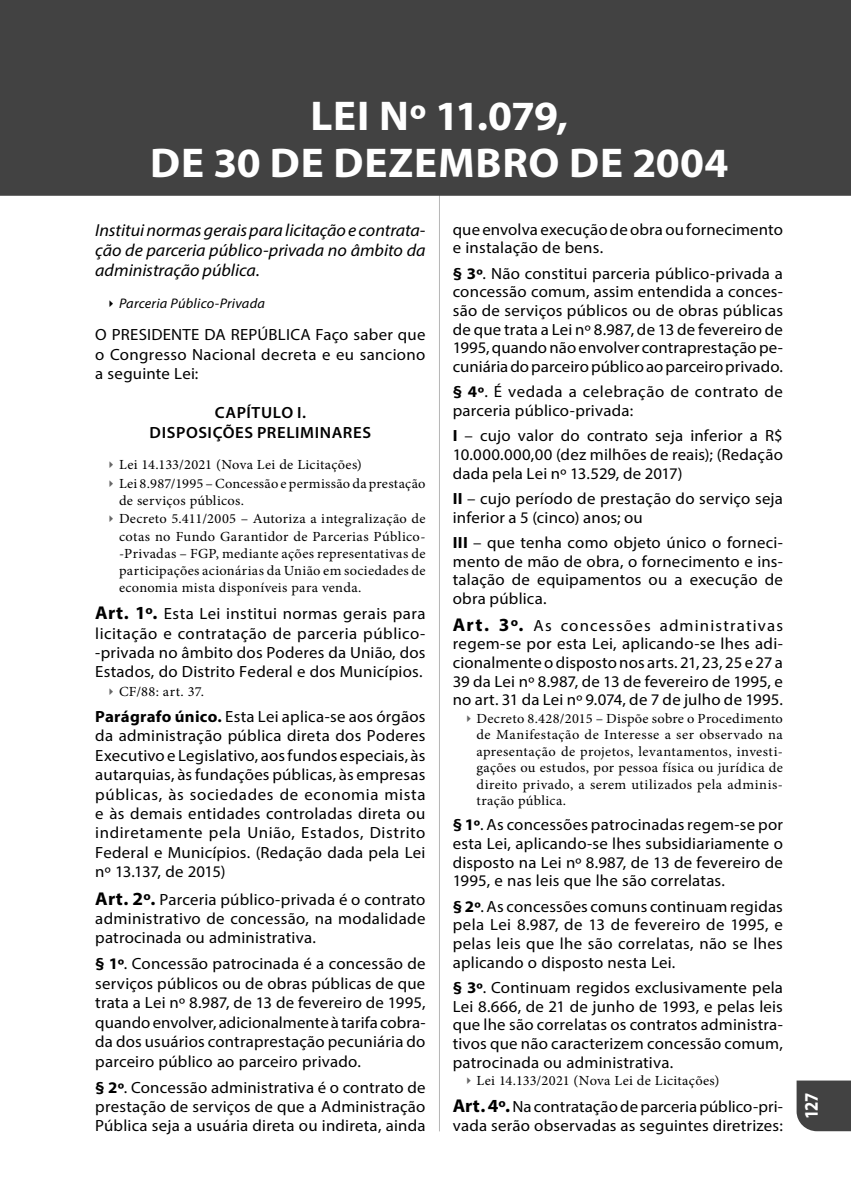
<style>
.page{position:relative;width:851px;height:1184px;background:#fff}
.page>*{position:absolute;margin:0;border:0;box-sizing:border-box;transform-origin:0 0}
.t1{font:700 41.75px/46.5px "Myriad Pro";letter-spacing:.02em;color:#fff;text-align:center}
.t2{font:700 19.25px "Myriad Pro";color:#fff;scale:.87 1}
.t3{font:italic 17.5px/20.2px "Myriad Pro";color:#000;text-align:justify}
.t4{font:16.25px/18.8px "Myriad Pro";letter-spacing:.015em;color:#000;text-align:justify}
.t5{font:600 16.25px/19.5px "Myriad Pro";letter-spacing:.035em;color:#000;text-align:center}
.t6{font:14px/17.5px "Minion Pro";letter-spacing:.025em;color:#000}
.t7{font:italic 14px "Myriad Pro";letter-spacing:.015em;color:#000}
.s1{font-weight:700;font-size:18.5px}
.s2{font-weight:700}
</style>
<div class="page">
<hr style="left:439px;top:99px;width:1px;height:1032px;background:#b8b8b8">
<div style="left:796px;top:1080px;width:54px;height:51px;background:#424242"></div>
<div style="left:0;top:0;width:850px;height:198px;background:#424242"></div>
<h1 class="t1" style="left:150px;top:97px;width:579px">LEI Nº 11.079,<br>DE 30 DE DEZEMBRO DE 2004</h1>
<p class="t3" style="left:95px;top:221px;width:331px">Institui normas gerais para licitação e contrata&shy;ção de parceria público-privada no âmbito da administração pública.</p>
<p class="t7" style="left:119px;top:298px;width:147px">Parceria Público-Privada</p>
<p class="t4" style="left:95px;top:327px;width:331px;line-height:19.5px">O PRESIDENTE DA REPÚBLICA Faço saber que o Congresso Nacional decreta e eu sanciono a seguinte Lei:</p>
<p class="t5" style="left:149px;top:405px;width:223px">CAPÍTULO I.<br>DISPOSIÇÕES PRELIMINARES</p>
<p class="t6" style="left:119px;top:457px;width:308px">Lei 14.133/2021 (Nova Lei de Licitações)<br>Lei 8.987/1995 – Concessão e permissão da prestação de serviços públicos.<br>Decreto 5.411/2005 – Autoriza a integralização de cotas no Fundo Garantidor de Parcerias Público--Privadas – FGP, mediante ações representativas de participações acionárias da União em sociedades de economia mista disponíveis para venda.</p>
<p class="t4" style="left:95px;top:605px;width:331px;line-height:19.5px"><span class="s1">Art. 1º.</span> Esta Lei institui normas gerais para licitação e contratação de parceria público--privada no âmbito dos Poderes da União, dos Estados, do Distrito Federal e dos Municípios.</p>
<p class="t6" style="left:119px;top:684px;width:87px">CF/88: art. 37.</p>
<p class="t4" style="left:95px;top:708px;width:331px;line-height:19.5px"><span class="s2">Parágrafo único.</span> Esta Lei aplica-se aos órgãos da administração pública direta dos Poderes Executivo e Legislativo, aos fundos especiais, às autarquias, às fundações públicas, às empresas públicas, às sociedades de economia mista e às demais entidades controladas direta ou indiretamente pela União, Estados, Distrito Federal e Municípios. (Redação dada pela Lei nº 13.137, de 2015)</p>
<p class="t4" style="left:95px;top:891px;width:331px;line-height:19.5px"><span class="s1">Art. 2º.</span> Parceria público-privada é o contrato administrativo de concessão, na modalidade patrocinada ou administrativa.</p>
<p class="t4" style="left:95px;top:956px;width:332px;line-height:19.5px"><span class="s2">§ 1º</span>. Concessão patrocinada é a concessão de serviços públicos ou de obras públicas de que trata a Lei nº 8.987, de 13 de fevereiro de 1995, quando envolver, adicionalmente à tarifa cobra&shy;da dos usuários contraprestação pecuniária do parceiro público ao parceiro privado.</p>
<p class="t4" style="left:95px;top:1079px;width:331px;line-height:19.5px"><span class="s2">§ 2º</span>. Concessão administrativa é o contrato de prestação de serviços de que a Administração Pública seja a usuária direta ou indireta, ainda</p>
<p class="t4" style="left:452px;top:221px;width:331px">que envolva execução de obra ou fornecimento e instalação de bens.</p>
<p class="t4" style="left:452px;top:265px;width:331px"><span class="s2">§ 3º</span>. Não constitui parceria público-privada a concessão comum, assim entendida a conces&shy;são de serviços públicos ou de obras públicas de que trata a Lei nº 8.987, de 13 de fevereiro de 1995, quando não envolver contraprestação pe&shy;cuniária do parceiro público ao parceiro privado.</p>
<p class="t4" style="left:452px;top:384px;width:331px"><span class="s2">§ 4º</span>. É vedada a celebração de contrato de parceria público-privada:</p>
<p class="t4" style="left:452px;top:428px;width:331px"><span class="s2">I</span> – cujo valor do contrato seja inferior a R$ 10.000.000,00 (dez milhões de reais); (Redação dada pela Lei nº 13.529, de 2017)</p>
<p class="t4" style="left:452px;top:491px;width:331px"><span class="s2">II</span> – cujo período de prestação do serviço seja inferior a 5 (cinco) anos; ou</p>
<p class="t4" style="left:452px;top:535px;width:331px"><span class="s2">III</span> – que tenha como objeto único o forneci&shy;mento de mão de obra, o fornecimento e ins&shy;talação de equipamentos ou a execução de obra pública.</p>
<p class="t4" style="left:452px;top:617px;width:332px"><span class="s1">Art. 3º.</span> As concessões administrativas regem-se por esta Lei, aplicando-se lhes adi&shy;cionalmente o disposto nos arts. 21, 23, 25 e 27 a 39 da Lei nº 8.987, de 13 de fevereiro de 1995, e no art. 31 da Lei nº 9.074, de 7 de julho de 1995.</p>
<p class="t6" style="left:476px;top:712px;width:308px;line-height:16.2px;text-align:justify">Decreto 8.428/2015 – Dispõe sobre o Procedimento de Manifestação de Interesse a ser observado na apresentação de projetos, levantamentos, investi&shy;gações ou estudos, por pessoa física ou jurídica de direito privado, a serem utilizados pela adminis&shy;tração pública.</p>
<p class="t4" style="left:452px;top:817px;width:332px"><span class="s2">§ 1º</span>. As concessões patrocinadas regem-se por esta Lei, aplicando-se lhes subsidiariamente o disposto na Lei nº 8.987, de 13 de fevereiro de 1995, e nas leis que lhe são correlatas.</p>
<p class="t4" style="left:452px;top:898px;width:331px"><span class="s2">§ 2º</span>. As concessões comuns continuam regidas pela Lei 8.987, de 13 de fevereiro de 1995, e pelas leis que lhe são correlatas, não se lhes aplicando o disposto nesta Lei.</p>
<p class="t4" style="left:452px;top:980px;width:331px"><span class="s2">§ 3º</span>. Continuam regidos exclusivamente pela Lei 8.666, de 21 de junho de 1993, e pelas leis que lhe são correlatas os contratos administra&shy;tivos que não caracterizem concessão comum, patrocinada ou administrativa.</p>
<p class="t6" style="left:476px;top:1073px;width:244px">Lei 14.133/2021 (Nova Lei de Licitações)</p>
<p class="t4" style="left:452px;top:1099px;width:331px"><span class="s1">Art. 4º.</span> Na contratação de parceria público-pri&shy;vada serão observadas as seguintes diretrizes:</p>
<p class="t2" style="left:803px;top:1119px;width:32px;rotate:-90deg">127</p>
</div>
